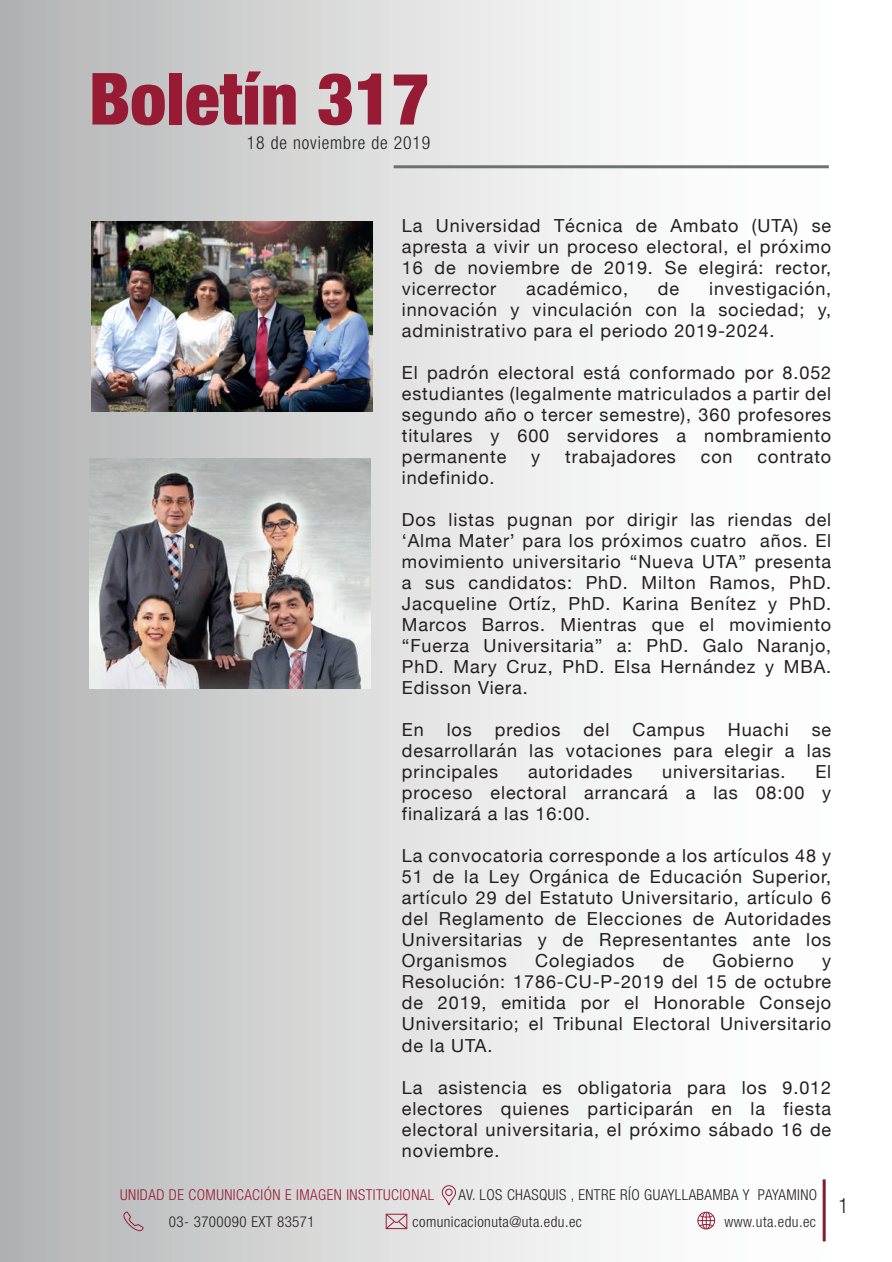
<style>
.page{position:relative;width:892px;height:1262px;background:#fff}
.page>*{position:absolute;margin:0;border:0;box-sizing:border-box;transform-origin:0 0}
.t1{font:900 condensed 72px "Helvetica Neue";color:#971b34}
.t2{font:300 condensed 21px "Helvetica Neue LT Pro";color:#231f20}
.t3{font:18px/21px "Helvetica Neue";letter-spacing:.05em;color:#231f20;text-align:justify}
.t4{font:300 condensed 18px "Helvetica Neue LT Pro";letter-spacing:.05em;color:#231f20}
.t5{font:300 condensed 15px "Helvetica Neue LT Pro";letter-spacing:.03em;color:#231f20}
.t6{font:300 condensed 15px "Helvetica Neue LT Pro";letter-spacing:.03em;color:#971b34}
</style>
<div class="page">
<div style="left:0;top:0;width:891px;height:1261px;background:linear-gradient(to right,#b7b8b9,#fff)"></div>
<hr style="left:393px;top:165px;width:435px;height:3px;background:#6d7172">
<hr style="left:822px;top:1179px;width:3px;height:62px;background:#fff">
<svg style="left:385px;top:1213px;width:22px;height:16px"></svg>
<svg style="left:123px;top:1210px;width:21px;height:21px"></svg>
<svg style="left:697px;top:1211px;width:17px;height:18px"></svg>
<svg style="left:441px;top:1184px;width:15px;height:21px"></svg>
<img style="left:89px;top:458px;width:281px;height:230px">
<img style="left:92px;top:221px;width:280px;height:190px">
<h1 class="t1" style="left:89px;top:40px;width:342px">Boletín 317</h1>
<p class="t4" style="left:247px;top:133px;width:185px">18 de noviembre de 2019</p>
<p class="t3" style="left:401px;top:216px;width:431px">La Universidad Técnica de Ambato (UTA) se apresta a vivir un proceso electoral, el próximo 16 de noviembre de 2019. Se elegirá: rector, vicerrector</p>
<p class="t3" style="left:401px;top:279px;width:431px;text-indent:307px">investigación, innovación y vinculación con la sociedad; y, administrativo para el periodo 2019-2024.</p>
<p class="t3" style="left:401px;top:363px;width:431px">El padrón electoral está conformado por 8.052 estudiantes (legalmente matriculados a partir del segundo año o tercer semestre), 360 profesores titulares y 600 servidores a nombramiento permanente</p>
<p class="t3" style="left:526px;top:279px;width:103px">académico,</p>
<p class="t3" style="left:657px;top:279px;width:23px">de</p>
<p class="t3" style="left:531px;top:447px;width:10px">y</p>
<p class="t3" style="left:565px;top:447px;width:112px">trabajadores</p>
<p class="t3" style="left:700px;top:447px;width:33px">con</p>
<p class="t3" style="left:757px;top:447px;width:75px">contrato</p>
<p class="t3" style="left:401px;top:468px;width:94px">indefinido.</p>
<p class="t3" style="left:401px;top:510px;width:431px">Dos listas pugnan por dirigir las riendas del ‘Alma Mater’ para los próximos cuatro años. El movimiento universitario “Nueva UTA” presenta a sus candidatos: PhD. Milton Ramos, PhD.<br>Jacqueline Ortíz, PhD. Karina Benítez y PhD.<br>Marcos Barros. Mientras que el movimiento “Fuerza Universitaria” a: PhD. Galo Naranjo, PhD. Mary Cruz, PhD. Elsa Hernández y MBA.<br>Edisson Viera.</p>
<p class="t3" style="left:401px;top:720px;width:23px">En</p>
<p class="t3" style="left:446px;top:720px;width:27px">los</p>
<p class="t3" style="left:494px;top:720px;width:67px">predios</p>
<p class="t3" style="left:583px;top:720px;width:28px">del</p>
<p class="t3" style="left:632px;top:720px;width:74px">Campus</p>
<p class="t3" style="left:727px;top:720px;width:62px">Huachi</p>
<p class="t3" style="left:401px;top:720px;width:431px;text-indent:409px">se desarrollarán las votaciones para elegir a las principales</p>
<p class="t3" style="left:401px;top:762px;width:431px;text-indent:413px">El proceso electoral arrancará a las 08:00 y finalizará a las 16:00.</p>
<p class="t3" style="left:401px;top:846px;width:431px">La convocatoria corresponde a los artículos 48 y 51 de la Ley Orgánica de Educación Superior, artículo 29 del Estatuto Universitario, artículo 6 del Reglamento de Elecciones de Autoridades Universitarias y de Representantes ante los Organismos</p>
<p class="t3" style="left:527px;top:762px;width:106px">autoridades</p>
<p class="t3" style="left:662px;top:762px;width:125px">universitarias.</p>
<p class="t3" style="left:535px;top:951px;width:101px">Colegiados</p>
<p class="t3" style="left:662px;top:951px;width:23px">de</p>
<p class="t3" style="left:712px;top:951px;width:83px">Gobierno</p>
<p class="t3" style="left:401px;top:951px;width:431px;text-indent:420px">y Resolución: 1786-CU-P-2019 del 15 de octubre de 2019, emitida por el Honorable Consejo Universitario; el Tribunal Electoral Universitario de la UTA.</p>
<p class="t3" style="left:401px;top:1077px;width:431px">La asistencia es obligatoria para los 9.012 electores quienes participarán en la fiesta electoral universitaria, el próximo sábado 16 de noviembre.</p>
<p class="t6" style="left:120px;top:1186px;width:315px">UNIDAD DE COMUNICACIÓN E IMAGEN INSTITUCIONAL</p>
<p class="t5" style="left:458px;top:1186px;width:360px">AV. LOS CHASQUIS , ENTRE RÍO GUAYLLABAMBA Y PAYAMINO</p>
<p class="t5" style="left:169px;top:1213px;width:147px">03- 3700090 EXT 83571</p>
<p class="t5" style="left:412px;top:1213px;width:171px">comunicacionuta@uta.edu.ec</p>
<p class="t5" style="left:724px;top:1213px;width:93px">www.uta.edu.ec</p>
<p class="t2" style="left:838px;top:1193px;width:12px">1</p>
</div>
